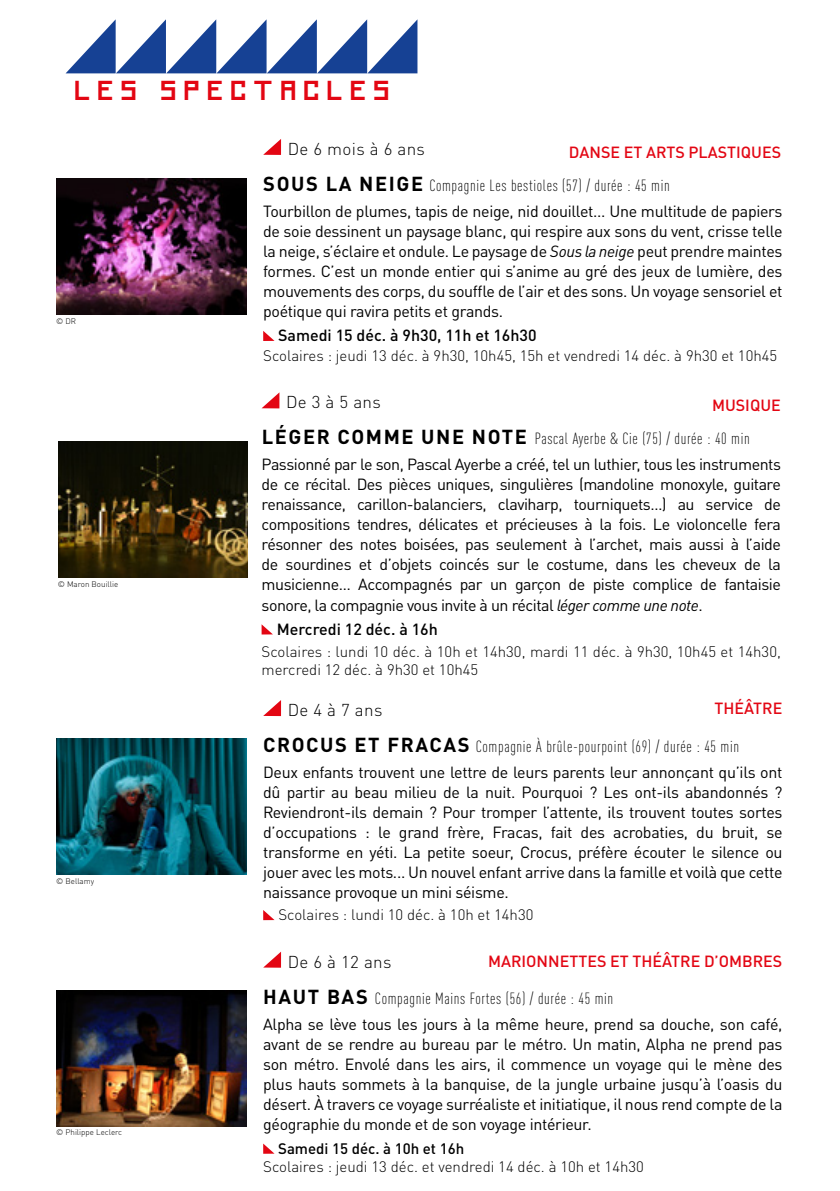
<style>
.page{position:relative;width:840px;height:1191px;background:#fff}
.page>*{position:absolute;margin:0;border:0;box-sizing:border-box;transform-origin:0 0}
.t1{font:32px "Charriot Deluxe";letter-spacing:.08em;color:#e30613;scale:1.07 1}
.t2{font:300 17px "DIN Pro";letter-spacing:.02em;color:#000}
.t3{font:16px/20px "DIN Pro";letter-spacing:-.02em;color:#000}
.t4{font:500 16px "DIN Pro";color:#e30613}
.t5{font:500 16px "DIN Pro";color:#000}
.t6{font:300 15px/18px "DIN Pro";color:#000}
.t7{font:500 15px "DIN Pro";color:#000}
.t8{font:300 8px "DIN Pro";color:#000}
.s1{font-weight:700;font-size:20px}
.s2{font-weight:300;font-stretch:condensed}
.s3{font-style:italic}
</style>
<div class="page">
<svg style="left:66px;top:19px;width:351px;height:54px"></svg>
<svg style="left:263px;top:139px;width:18px;height:16px"></svg>
<svg style="left:263px;top:331px;width:11px;height:10px"></svg>
<img style="left:57px;top:179px;width:189px;height:136px">
<svg style="left:262px;top:393px;width:17px;height:15px"></svg>
<svg style="left:261px;top:624px;width:12px;height:10px"></svg>
<img style="left:58px;top:441px;width:189px;height:136px">
<svg style="left:263px;top:700px;width:18px;height:16px"></svg>
<svg style="left:263px;top:910px;width:11px;height:10px"></svg>
<img style="left:57px;top:738px;width:189px;height:136px">
<svg style="left:264px;top:951px;width:17px;height:16px"></svg>
<svg style="left:263px;top:1143px;width:11px;height:10px"></svg>
<img style="left:57px;top:990px;width:189px;height:136px">
<h1 class="t1" style="left:75px;top:59px;width:300px">LES SPECTACLES</h1>
<p class="t8" style="left:56px;top:315px;width:21px">© DR</p>
<p class="t8" style="left:58px;top:577px;width:62px">© Maron Bouillie</p>
<p class="t8" style="left:56px;top:874px;width:39px">© Bellamy</p>
<p class="t8" style="left:56px;top:1126px;width:67px">© Philippe Leclerc</p>
<p class="t2" style="left:287px;top:136px;width:139px">De 6 mois à 6 ans</p>
<p class="t3" style="left:263px;top:171px;width:520px;line-height:26px"><span class="s1">SOUS LA NEIGE</span> <span class="s2">Compagnie Les bestioles (57) / durée : 45 min<br></span>Tourbillon de plumes, tapis de neige, nid douillet... Une multitude de papiers</p>
<p class="t3" style="left:263px;top:220px;width:520px;text-align:justify">de soie dessinent un paysage blanc, qui respire aux sons du vent, crisse telle la neige, s’éclaire et ondule. Le paysage de <span class="s3">Sous la neige</span> peut prendre maintes formes. C’est un monde entier qui s’anime au gré des jeux de lumière, des mouvements des corps, du souffle de l’air et des sons. Un voyage sensoriel et poétique qui ravira petits et grands.</p>
<p class="t5" style="left:278px;top:322px;width:260px">Samedi 15 déc. à 9h30, 11h et 16h30</p>
<p class="t6" style="left:263px;top:345px;width:515px">Scolaires : jeudi 13 déc. à 9h30, 10h45, 15h et vendredi 14 déc. à 9h30 et 10h45</p>
<p class="t4" style="left:568px;top:139px;width:213px">DANSE ET ARTS PLASTIQUES</p>
<p class="t2" style="left:286px;top:389px;width:96px">De 3 à 5 ans</p>
<p class="t3" style="left:261px;top:424px;width:520px;line-height:26px"><span class="s1">LÉGER COMME UNE NOTE</span> <span class="s2">Pascal Ayerbe &amp; Cie (75) / durée : 40 min<br></span>Passionné par le son, Pascal Ayerbe a créé, tel un luthier, tous les instruments</p>
<p class="t3" style="left:261px;top:473px;width:520px;text-align:justify">de ce récital. Des pièces uniques, singulières (mandoline monoxyle, guitare renaissance, carillon-balanciers, claviharp, tourniquets…) au service de compositions tendres, délicates et précieuses à la fois. Le violoncelle fera résonner des notes boisées, pas seulement à l’archet, mais aussi à l’aide de sourdines et d’objets coincés sur le costume, dans les cheveux de la musicienne… Accompagnés par un garçon de piste complice de fantaisie sonore, la compagnie vous invite à un récital <span class="s3">léger comme une note</span>.</p>
<p class="t5" style="left:276px;top:616px;width:162px">Mercredi 12 déc. à 16h</p>
<p class="t6" style="left:261px;top:641px;width:520px">Scolaires : lundi 10 déc. à 10h et 14h30, mardi 11 déc. à 9h30, 10h45 et 14h30, mercredi 12 déc. à 9h30 et 10h45</p>
<p class="t4" style="left:711px;top:392px;width:70px">MUSIQUE</p>
<p class="t4" style="left:714px;top:695px;width:69px">THÉÂTRE</p>
<p class="t2" style="left:287px;top:697px;width:96px">De 4 à 7 ans</p>
<p class="t3" style="left:263px;top:731px;width:520px;line-height:26px"><span class="s1">CROCUS ET FRACAS</span> <span class="s2">Compagnie À brûle-pourpoint (69) / durée : 45 min<br></span>Deux enfants trouvent une lettre de leurs parents leur annonçant qu’ils ont</p>
<p class="t3" style="left:263px;top:780px;width:520px;text-align:justify">dû partir au beau milieu de la nuit. Pourquoi ? Les ont-ils abandonnés ?<br>Reviendront-ils demain ? Pour tromper l’attente, ils trouvent toutes sortes d’occupations : le grand frère, Fracas, fait des acrobaties, du bruit, se transforme en yéti. La petite soeur, Crocus, préfère écouter le silence ou jouer avec les mots... Un nouvel enfant arrive dans la famille et voilà que cette naissance provoque un mini séisme.</p>
<p class="t6" style="left:278px;top:904px;width:256px">Scolaires : lundi 10 déc. à 10h et 14h30</p>
<p class="t4" style="left:488px;top:948px;width:296px">MARIONNETTES ET THÉÂTRE D’OMBRES</p>
<p class="t2" style="left:287px;top:948px;width:105px">De 6 à 12 ans</p>
<p class="t3" style="left:263px;top:983px;width:520px;line-height:26px"><span class="s1">HAUT BAS</span> <span class="s2">Compagnie Mains Fortes (56) / durée : 45 min<br></span>Alpha se lève tous les jours à la même heure, prend sa douche, son café,</p>
<p class="t3" style="left:263px;top:1032px;width:520px;text-align:justify">avant de se rendre au bureau par le métro. Un matin, Alpha ne prend pas son métro. Envolé dans les airs, il commence un voyage qui le mène des plus hauts sommets à la banquise, de la jungle urbaine jusqu’à l’oasis du désert. À travers ce voyage surréaliste et initiatique, il nous rend compte de la géographie du monde et de son voyage intérieur.</p>
<p class="t7" style="left:278px;top:1136px;width:187px">Samedi 15 déc. à 10h et 16h</p>
<p class="t6" style="left:263px;top:1156px;width:382px">Scolaires : jeudi 13 déc. et vendredi 14 déc. à 10h et 14h30</p>
</div>
